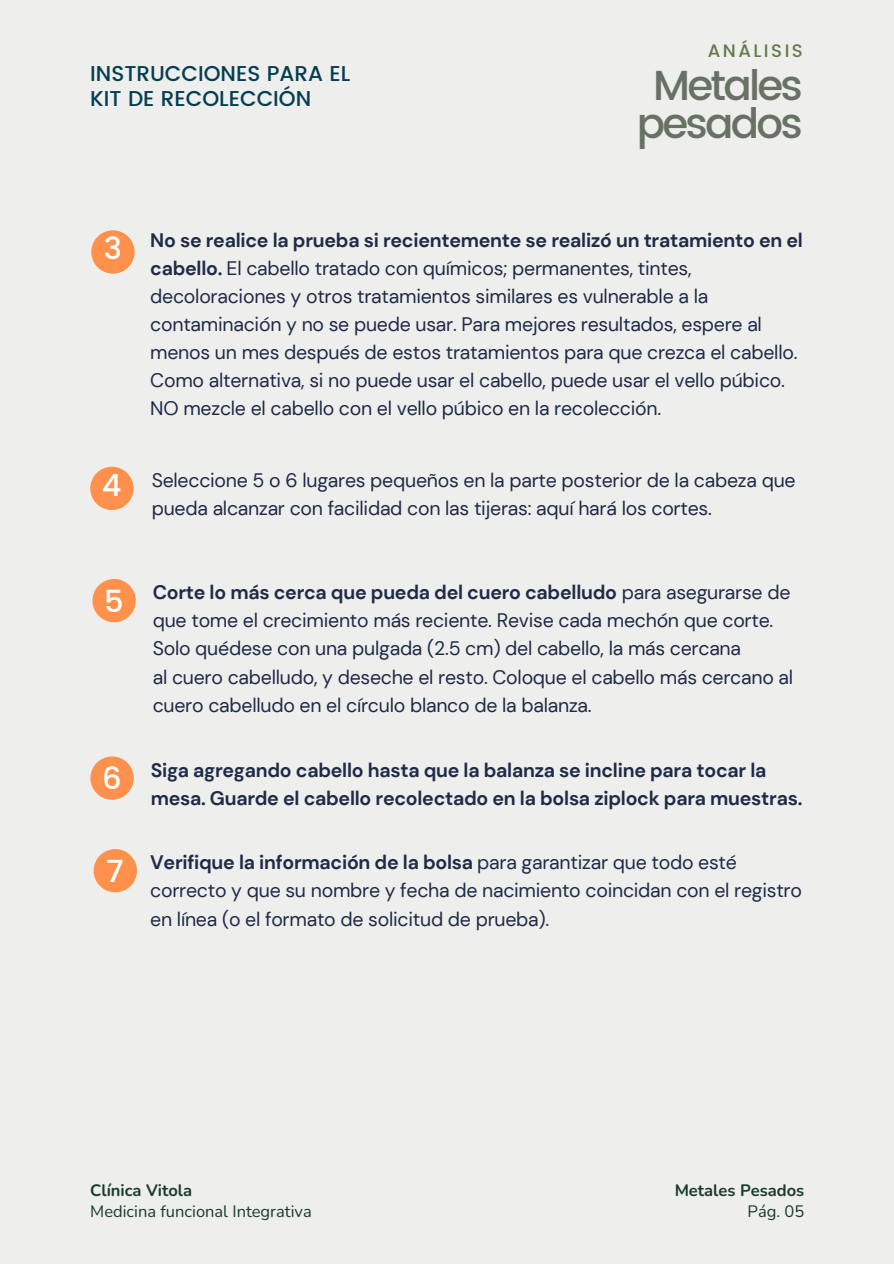
<style>
.page{position:relative;width:894px;height:1264px;background:#fff}
.page>*{position:absolute;margin:0;border:0;box-sizing:border-box;transform-origin:0 0}
.t1{font:500 41.85px/37.5px "Poppins";letter-spacing:-.065em;color:#677264;text-align:center}
.t2{font:500 30.45px "Poppins";color:#fff}
.t3{font:500 21.45px/24.8px "Poppins";color:#043e52}
.t4{font:19.5px/28.2px "DM Sans";letter-spacing:-.015em;color:#1e2b48}
.t5{font:700 19.5px/28.2px "DM Sans";letter-spacing:-.015em;color:#1e2b48}
.t6{font:500 18px "Poppins";letter-spacing:.14em;color:#627b48}
.t7{font:16.5px "Nunito";color:#193b2c}
.t8{font:700 16.5px "Nunito";color:#193b2c}
.s1{font-weight:700}
</style>
<div class="page">
<div style="left:0;top:0;width:893px;height:1263px;background:#eeeeec"></div>
<div style="left:91px;top:230px;width:43px;height:44px;background:#ff914d;border-radius:50%"></div>
<div style="left:90px;top:466px;width:43px;height:44px;background:#ff914d;border-radius:50%"></div>
<div style="left:92px;top:579px;width:44px;height:43px;background:#ff914d;border-radius:50%"></div>
<div style="left:90px;top:756px;width:44px;height:43px;background:#ff914d;border-radius:50%"></div>
<div style="left:94px;top:849px;width:43px;height:43px;background:#ff914d;border-radius:50%"></div>
<h2 class="t3" style="left:90px;top:62px;width:261px">INSTRUCCIONES PARA EL<br>KIT DE RECOLECCIÓN</h2>
<h4 class="t6" style="left:707px;top:41px;width:97px">ANÁLISIS</h4>
<p class="t1" style="left:636px;top:67px;width:167px">Metales pesados</p>
<h4 class="t2" style="left:104px;top:231px;width:20px">3</h4>
<p class="t4" style="left:150px;top:226px;width:654px"><span class="s1">No se realice la prueba si recientemente se realizó un tratamiento en el cabello.</span> El cabello tratado con químicos; permanentes, tintes, decoloraciones y otros tratamientos similares es vulnerable a la contaminación y no se puede usar. Para mejores resultados, espere al menos un mes después de estos tratamientos para que crezca el cabello.<br>Como alternativa, si no puede usar el cabello, puede usar el vello púbico.<br>NO mezcle el cabello con el vello púbico en la recolección.</p>
<h3 class="t2" style="left:102px;top:467px;width:21px">4</h3>
<p class="t4" style="left:152px;top:466px;width:645px">Seleccione 5 o 6 lugares pequeños en la parte posterior de la cabeza que pueda alcanzar con facilidad con las tijeras: aquí hará los cortes.</p>
<h4 class="t2" style="left:104px;top:583px;width:21px">5</h4>
<p class="t4" style="left:153px;top:578px;width:642px"><span class="s1">Corte lo más cerca que pueda del cuero cabelludo</span> para asegurarse de que tome el crecimiento más reciente. Revise cada mechón que corte.<br>Solo quédese con una pulgada (2.5 cm) del cabello, la más cercana<br>al cuero cabelludo, y deseche el resto. Coloque el cabello más cercano al cuero cabelludo en el círculo blanco de la balanza.</p>
<p class="t2" style="left:102px;top:761px;width:21px">6</p>
<h6 class="t5" style="left:151px;top:755px;width:653px">Siga agregando cabello hasta que la balanza se incline para tocar la mesa. Guarde el cabello recolectado en la bolsa ziplock para muestras.</h6>
<p class="t2" style="left:106px;top:853px;width:19px">7</p>
<h6 class="t4" style="left:150px;top:848px;width:653px"><span class="s1">Verifique la información de la bolsa</span> para garantizar que todo esté correcto y que su nombre y fecha de nacimiento coincidan con el registro en línea (o el formato de solicitud de prueba).</h6>
<h5 class="t8" style="left:90px;top:1179px;width:103px">Clínica Vitola</h5>
<h1 class="t7" style="left:90px;top:1200px;width:223px">Medicina funcional Integrativa</h1>
<p class="t7" style="left:747px;top:1200px;width:58px">Pág. 05</p>
<h4 class="t8" style="left:674px;top:1179px;width:131px">Metales Pesados</h4>
</div>
